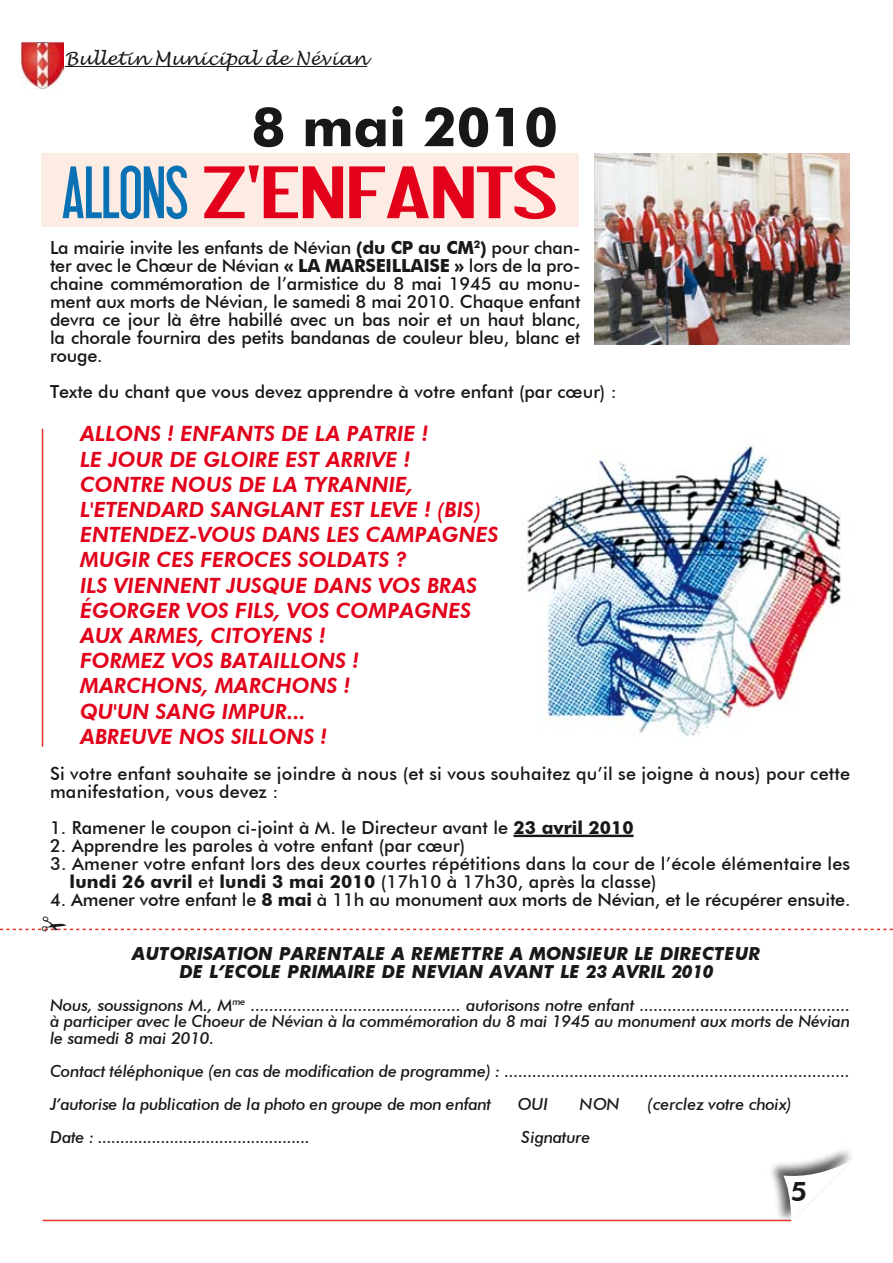
<style>
.page{position:relative;width:893px;height:1263px;background:#fff}
.page>*{position:absolute;margin:0;border:0;box-sizing:border-box;transform-origin:0 0}
.t1{font:72px "Libel Suit";color:#e2001a;scale:2 1}
.t2{font:700 54px "Futura BT";color:#1a171b}
.t3{font:800 27px "Futura BT";color:#1a171b}
.t4{font:italic 800 21px/25.2px "Futura BT";color:#e2001a}
.t5{font:500 18px/18px "Futura BT";color:#1a171b}
.t6{font:italic 700 18px/18px "Futura BT";letter-spacing:.005em;color:#1a171b;text-align:center}
.t7{font:italic 18px "Lucida Handwriting";color:#1a171b}
.t8{font:italic 500 16.5px/16.5px "Futura BT";letter-spacing:-.01em;color:#1a171b;text-align:justify}
.s1{color:#0a71b4}
.s2{font-weight:700}
</style>
<div class="page">
<div style="left:41px;top:154px;width:538px;height:73px;background:#fdece3"></div>
<img style="left:765px;top:1150px;width:86px;height:72px">
<svg style="left:783px;top:1161px;width:67px;height:59px"></svg>
<hr style="left:42px;top:429px;width:1px;height:318px;background:#e5342c">
<hr style="left:43px;top:1220px;width:748px;height:1px;background:#e5342c">
<hr style="left:65px;top:66px;width:302px;height:1px;background:#1a171b">
<img style="left:21px;top:43px;width:43px;height:46px">
<img style="left:527px;top:444px;width:314px;height:292px">
<hr style="left:513px;top:835px;width:121px;height:2px;background:#1a171b">
<img style="left:595px;top:153px;width:255px;height:191px">
<svg style="left:0;top:928px;width:893px;height:3px"></svg>
<p class="t7" style="left:65px;top:47px;width:304px">Bulletin Municipal de Névian</p>
<h2 class="t2" style="left:252px;top:94px;width:308px">8 mai 2010</h2>
<h1 class="t1" style="left:62px;top:154px;width:250px"><span class="s1">ALLONS</span> Z'ENFANTS</h1>
<p class="t5" style="left:50px;top:239px;width:532px;text-align:justify">La mairie invite les enfants de Névian <span class="s2">(du CP au CM</span><sup>2</sup><span class="s2">)</span> pour chan&shy;ter avec le Chœur de Névian <span class="s2">« LA MARSEILLAISE »</span> lors de la pro&shy;chaine commémoration de l’armistice du 8 mai 1945 au monu&shy;ment aux morts de Névian, le samedi 8 mai 2010. Chaque enfant devra ce jour là être habillé avec un bas noir et un haut blanc, la chorale fournira des petits bandanas de couleur bleu, blanc et rouge.</p>
<p class="t5" style="left:50px;top:383px;width:568px">Texte du chant que vous devez apprendre à votre enfant (par cœur) :</p>
<p class="t4" style="left:80px;top:421px;width:420px">ALLONS ! ENFANTS DE LA PATRIE !<br>LE JOUR DE GLOIRE EST ARRIVE !<br>CONTRE NOUS DE LA TYRANNIE,<br>L'ETENDARD SANGLANT EST LEVE ! (BIS)<br>ENTENDEZ-VOUS DANS LES CAMPAGNES<br>MUGIR CES FEROCES SOLDATS ?<br>ILS VIENNENT JUSQUE DANS VOS BRAS<br>ÉGORGER VOS FILS, VOS COMPAGNES<br>AUX ARMES, CITOYENS !<br>FORMEZ VOS BATAILLONS !<br>MARCHONS, MARCHONS !<br>QU'UN SANG IMPUR...<br>ABREUVE NOS SILLONS !</p>
<p class="t5" style="left:50px;top:764px;width:802px">Si votre enfant souhaite se joindre à nous (et si vous souhaitez qu’il se joigne à nous) pour cette manifestation, vous devez :</p>
<p class="t5" style="left:50px;top:818px;width:585px">1. Ramener le coupon ci-joint à M. le Directeur avant le <span class="s2">23 avril 2010</span></p>
<p class="t5" style="left:50px;top:836px;width:417px">2. Apprendre les paroles à votre enfant (par cœur)</p>
<p class="t5" style="left:70px;top:854px;width:782px;text-indent:-19px">3. Amener votre enfant lors des deux courtes répétitions dans la cour de l’école élémentaire les <span class="s2">lundi 26 avril</span> et <span class="s2">lundi 3 mai 2010</span> (17h10 à 17h30, après la classe)</p>
<p class="t5" style="left:50px;top:890px;width:802px">4. Amener votre enfant le <span class="s2">8 mai</span> à 11h au monument aux morts de Névian, et le récupérer ensuite.</p>
<p class="t6" style="left:132px;top:944px;width:630px">AUTORISATION PARENTALE A REMETTRE A MONSIEUR LE DIRECTEUR<br>DE L’ECOLE PRIMAIRE DE NEVIAN AVANT LE 23 AVRIL 2010</p>
<p class="t8" style="left:50px;top:997px;width:802px">Nous, soussignons M., M<sup>me</sup> ............................................. autorisons notre enfant ............................................. à participer avec le Choeur de Névian à la commémoration du 8 mai 1945 au monument aux morts de Névian le samedi 8 mai 2010.</p>
<p class="t8" style="left:50px;top:1054px;width:802px;line-height:33px">Contact téléphonique (en cas de modification de programme) : ..........................................................................<br>J’autorise la publication de la photo en groupe de mon enfant</p>
<p class="t8" style="left:518px;top:1096px;width:32px">OUI</p>
<p class="t8" style="left:579px;top:1096px;width:42px">NON</p>
<p class="t8" style="left:647px;top:1096px;width:146px">(cerclez votre choix)</p>
<p class="t8" style="left:50px;top:1129px;width:262px">Date : ...............................................</p>
<p class="t8" style="left:521px;top:1129px;width:70px">Signature</p>
<h3 class="t3" style="left:791px;top:1174px;width:18px">5</h3>
</div>
